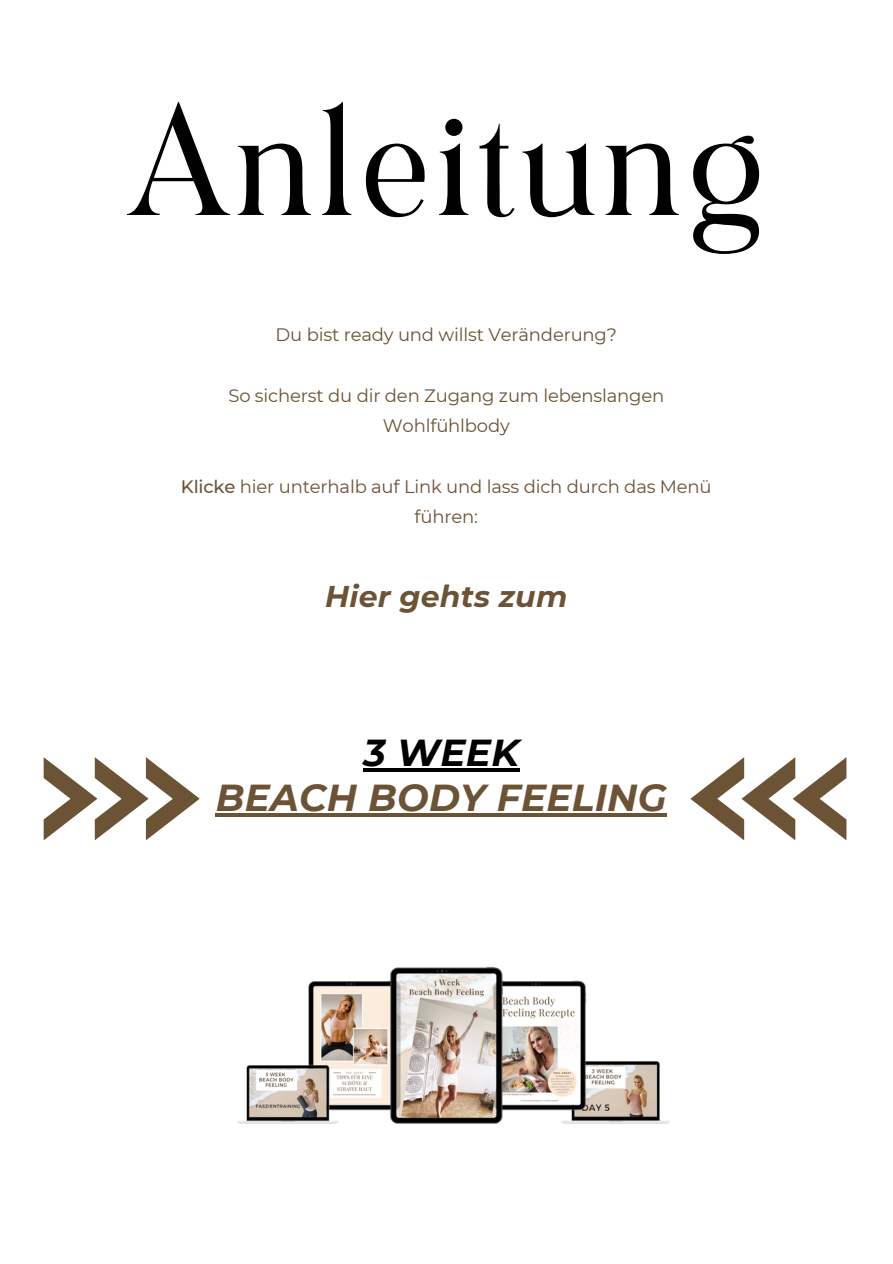
<style>
.page{position:relative;width:893px;height:1264px;background:#fff}
.page>*{position:absolute;margin:0;border:0;box-sizing:border-box;transform-origin:0 0}
.t1{font:110.7px "TAN Angleton";color:#010101}
.t2{font:italic 700 37.5px "Montserrat";letter-spacing:.005em;color:#6c5336}
.t3{font:italic 700 37.5px "Montserrat";color:#010101}
.t4{font:italic 700 30px "Montserrat";letter-spacing:.005em;color:#6c5336}
.t5{font:18px/30.3px "Montserrat";letter-spacing:-.01em;color:#6c5336;text-align:center}
.s1{font-weight:500}
</style>
<div class="page">
<img style="left:237px;top:966px;width:432px;height:158px">
<svg style="left:44px;top:757px;width:156px;height:83px"></svg>
<hr style="left:363px;top:768px;width:156px;height:3px;background:#010101">
<hr style="left:216px;top:813px;width:451px;height:3px;background:#6c5336">
<svg style="left:690px;top:757px;width:156px;height:83px"></svg>
<p class="t1" style="left:125px;top:102px;width:644px">Anleitung</p>
<p class="t5" style="left:275px;top:319px;width:343px">Du bist ready und willst Veränderung?</p>
<p class="t5" style="left:228px;top:380px;width:437px">So sicherst du dir den Zugang zum lebenslangen<br>Wohlfühlbody</p>
<p class="t5" style="left:181px;top:471px;width:532px"><span class="s1">Klicke</span> hier unterhalb auf Link und lass dich durch das Menü führen:</p>
<p class="t4" style="left:325px;top:578px;width:244px">Hier gehts zum</p>
<p class="t3" style="left:363px;top:729px;width:157px">3 WEEK</p>
<p class="t2" style="left:216px;top:774px;width:452px">BEACH BODY FEELING</p>
</div>
